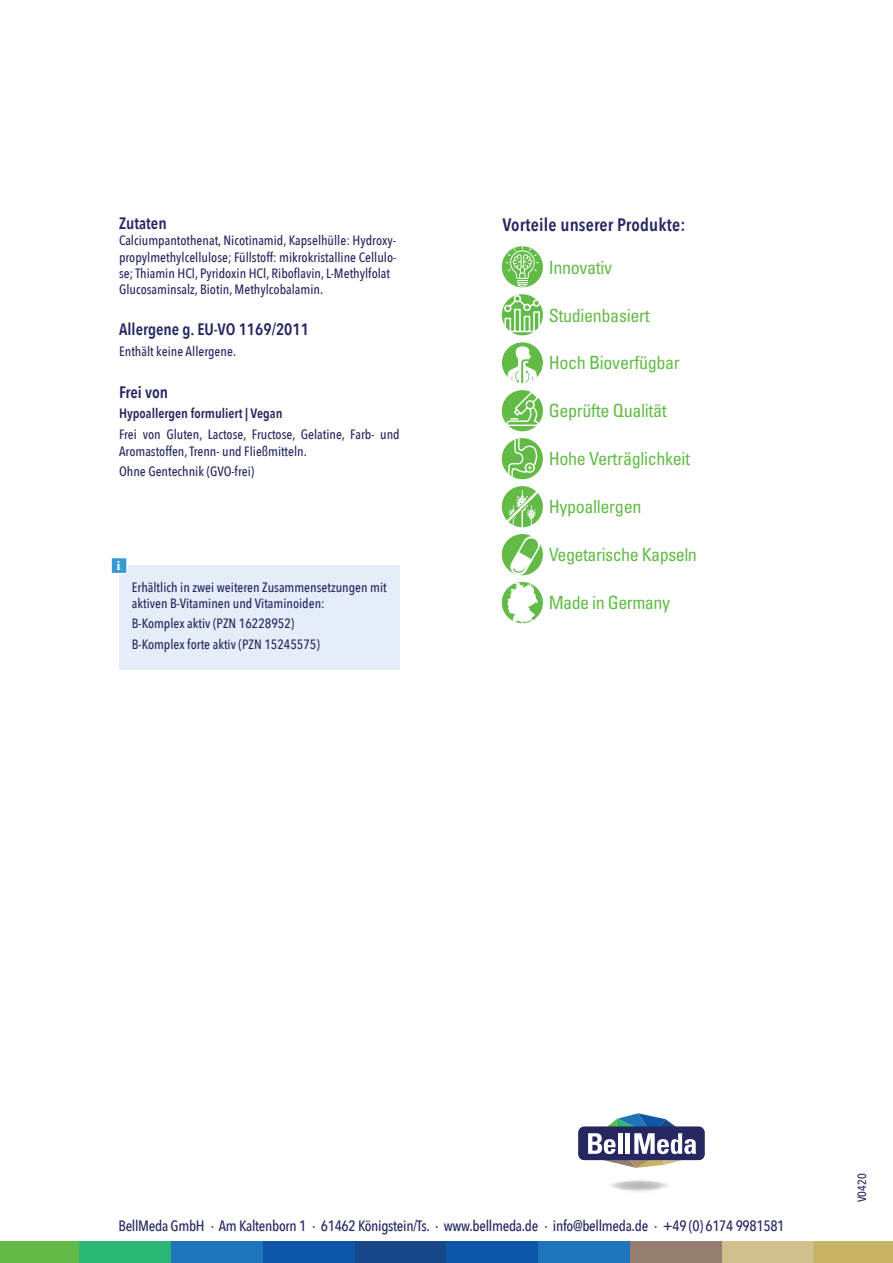
<style>
.page{position:relative;width:893px;height:1263px;background:#fff}
.page>*{position:absolute;margin:0;border:0;box-sizing:border-box;transform-origin:0 0}
.t1{font:condensed 18.15px "Univers LT";letter-spacing:-.02em;color:#62bb46}
.t2{font:600 18px "Avenir Next Condensed";letter-spacing:.01em;color:#262761}
.t3{font:600 16.5px "Avenir Next Condensed";color:#262761}
.t4{font:500 15px "Avenir Next Condensed";letter-spacing:-.02em;color:#262761}
.t5{font:700 13.95px "Minion Pro";color:#fff}
.t6{font:500 13.5px/16.2px "Avenir Next Condensed";color:#262761}
.t7{font:600 13.5px "Avenir Next Condensed";color:#262761}
.t8{font:500 12px "Avenir Next Condensed";color:#262761}
</style>
<div class="page">
<div style="left:0;top:1242px;width:79px;height:21px;background:#62bb46"></div>
<div style="left:79px;top:1242px;width:92px;height:21px;background:#2bb673"></div>
<div style="left:171px;top:1242px;width:92px;height:21px;background:#1e75ba"></div>
<div style="left:263px;top:1242px;width:92px;height:21px;background:#0e56a7"></div>
<div style="left:355px;top:1242px;width:91px;height:21px;background:#174788"></div>
<div style="left:446px;top:1242px;width:92px;height:21px;background:#0e56a7"></div>
<div style="left:538px;top:1242px;width:92px;height:21px;background:#1e75ba"></div>
<div style="left:630px;top:1242px;width:92px;height:21px;background:#957e70"></div>
<div style="left:722px;top:1242px;width:92px;height:21px;background:#cfc08e"></div>
<div style="left:814px;top:1242px;width:79px;height:21px;background:#c6b365"></div>
<div style="left:610px;top:1177px;width:58px;height:17px;background:#fbfbfc;border-radius:50%"></div>
<svg style="left:607px;top:1180px;width:65px;height:11px"></svg>
<div style="left:578px;top:1127px;width:126px;height:33px;background:#262761;border-radius:6px"></div>
<svg style="left:588px;top:1113px;width:108px;height:55px"></svg>
<div style="left:119px;top:565px;width:281px;height:105px;background:#e5edf8"></div>
<div style="left:111px;top:558px;width:16px;height:15px;background:#369ad3"></div>
<div style="left:111px;top:557px;width:17px;height:17px;border:1px solid #fff"></div>
<div style="left:502px;top:582px;width:41px;height:41px;background:#62bb46;border-radius:50%"></div>
<svg style="left:507px;top:582px;width:31px;height:41px"></svg>
<div style="left:502px;top:486px;width:41px;height:41px;background:#62bb46;border-radius:50%"></div>
<svg style="left:507px;top:490px;width:31px;height:37px"></svg>
<div style="left:502px;top:438px;width:41px;height:41px;background:#62bb46;border-radius:50%"></div>
<svg style="left:508px;top:438px;width:29px;height:39px"></svg>
<div style="left:502px;top:246px;width:41px;height:41px;background:#62bb46;border-radius:50%"></div>
<svg style="left:506px;top:246px;width:33px;height:41px"></svg>
<div style="left:502px;top:390px;width:41px;height:41px;background:#62bb46;border-radius:50%"></div>
<svg style="left:505px;top:390px;width:35px;height:37px"></svg>
<div style="left:502px;top:534px;width:41px;height:41px;background:#62bb46;border-radius:50%"></div>
<svg style="left:509px;top:535px;width:32px;height:41px"></svg>
<div style="left:502px;top:294px;width:41px;height:41px;background:#62bb46;border-radius:50%"></div>
<svg style="left:502px;top:294px;width:41px;height:39px"></svg>
<div style="left:502px;top:342px;width:41px;height:41px;background:#62bb46;border-radius:50%"></div>
<svg style="left:507px;top:346px;width:30px;height:37px"></svg>
<p class="t3" style="left:119px;top:209px;width:49px">Zutaten</p>
<p class="t6" style="left:119px;top:232px;width:279px">Calciumpantothenat, Nicotinamid, Kapselhülle: Hydroxy&shy;propylmethylcellulose; Füllstoff: mikrokristalline Cellulo&shy;se; Thiamin HCl, Pyridoxin HCl, Riboflavin, L-Methylfolat Glucosaminsalz, Biotin, Methylcobalamin.</p>
<p class="t3" style="left:119px;top:315px;width:191px">Allergene g. EU-VO 1169/2011</p>
<p class="t6" style="left:119px;top:343px;width:119px">Enthält keine Allergene.</p>
<p class="t3" style="left:119px;top:378px;width:51px">Frei von</p>
<p class="t7" style="left:119px;top:402px;width:165px">Hypoallergen formuliert | Vegan</p>
<p class="t6" style="left:119px;top:426px;width:282px">Frei von Gluten, Lactose, Fructose, Gelatine, Farb- und<br>Aromastoffen, Trenn- und Fließmitteln.</p>
<p class="t6" style="left:119px;top:464px;width:137px">Ohne Gentechnik (GVO-frei)</p>
<p class="t5" style="left:116px;top:556px;width:6px">i</p>
<p class="t6" style="left:132px;top:579px;width:256px">Erhältlich in zwei weiteren Zusammensetzungen mit aktiven B-Vitaminen und Vitaminoiden:</p>
<p class="t6" style="left:132px;top:613px;width:190px;line-height:20.4px">B-Komplex aktiv (PZN 16228952)<br>B-Komplex forte aktiv (PZN 15245575)</p>
<h2 class="t2" style="left:502px;top:209px;width:185px">Vorteile unserer Produkte:</h2>
<h1 class="t1" style="left:549px;top:256px;width:65px">Innovativ</h1>
<h1 class="t1" style="left:549px;top:304px;width:103px">Studienbasiert</h1>
<h1 class="t1" style="left:549px;top:351px;width:133px">Hoch Bioverfügbar</h1>
<h1 class="t1" style="left:549px;top:399px;width:120px">Geprüfte Qualität</h1>
<h1 class="t1" style="left:549px;top:447px;width:143px">Hohe Verträglichkeit</h1>
<h1 class="t1" style="left:549px;top:495px;width:94px">Hypoallergen</h1>
<h1 class="t1" style="left:549px;top:543px;width:150px">Vegetarische Kapseln</h1>
<h1 class="t1" style="left:549px;top:591px;width:123px">Made in Germany</h1>
<p class="t4" style="left:118px;top:1216px;width:667px">BellMeda GmbH · Am Kaltenborn 1 · 61462 Königstein/Ts. · www.bellmeda.de · info@bellmeda.de · +49 (0) 6174 9981581</p>
<p class="t8" style="left:855px;top:1202px;width:30px;rotate:-90deg">V0420</p>
</div>
